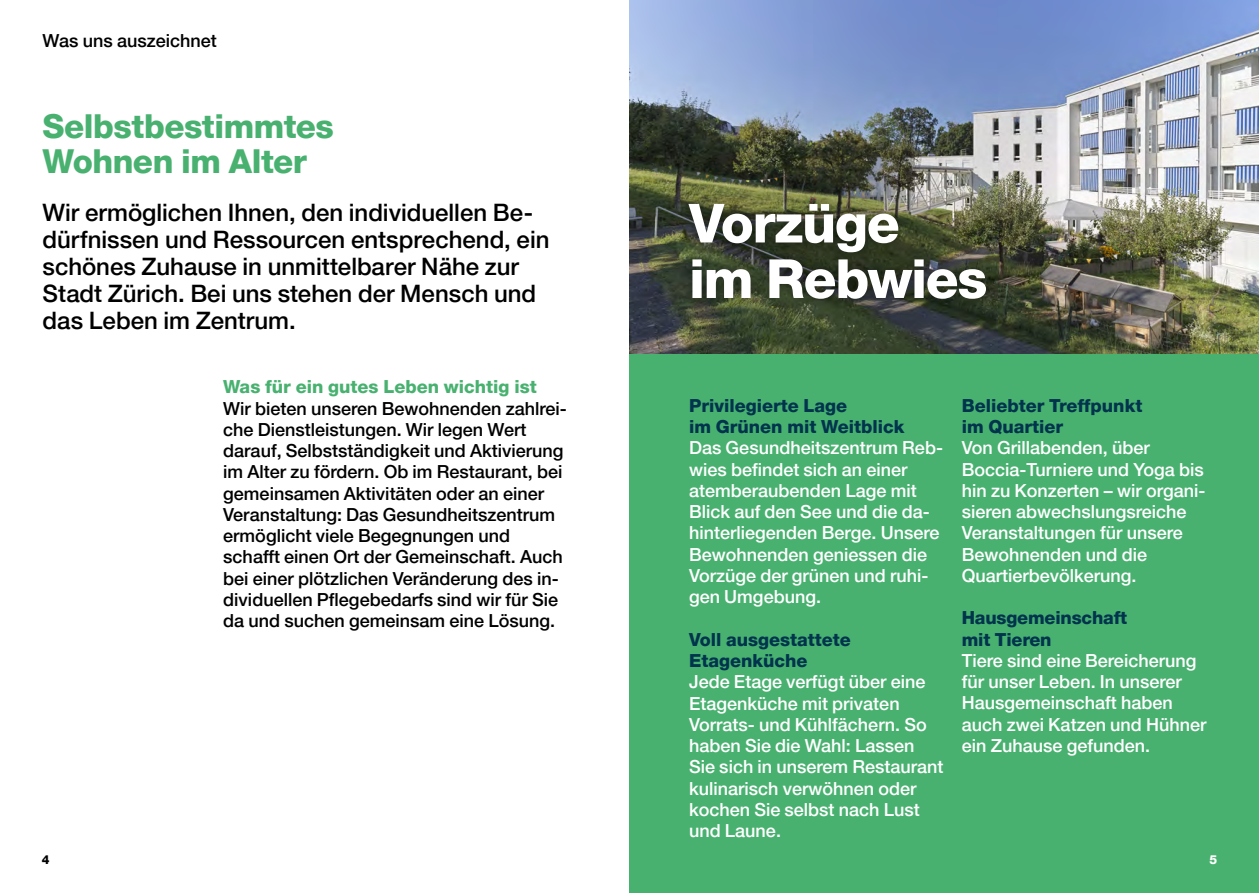
<style>
.page{position:relative;width:1259px;height:893px;background:#fff}
.page>*{position:absolute;margin:0;border:0;box-sizing:border-box;transform-origin:0 0}
.t1{font:800 54px/55.5px "Helvetica Neue LT Pro";letter-spacing:-.025em;color:#fff}
.t2{font:800 33px/35.2px "Helvetica Neue LT Pro";letter-spacing:-.015em;color:#49b170}
.t3{font:500 24px/27px "Helvetica Neue LT Pro";color:#000}
.t4{font:500 18px/21.3px "Helvetica Neue LT Pro";color:#fff}
.t5{font:500 18px/21.3px "Helvetica Neue LT Pro";color:#000}
.t6{font:800 18px/21.3px "Helvetica Neue LT Pro";color:#00344d}
.t7{font:800 18px "Helvetica Neue LT Pro";color:#49b170}
.t8{font:800 12.3px "Helvetica Neue LT Pro";color:#000}
.t9{font:800 12.3px "Helvetica Neue LT Pro";color:#fff}
</style>
<div class="page">
<div style="left:629px;top:0;width:630px;height:893px;background:#49b170"></div>
<img style="left:629px;top:0;width:630px;height:353px">
<div style="left:678px;top:192px;width:319px;height:118px;background:#000;opacity:.4"></div>
<p class="t5" style="left:43px;top:30px;width:176px">Was uns auszeichnet</p>
<h2 class="t2" style="left:43px;top:108px;width:293px">Selbstbestimmtes<br>Wohnen im Alter</h2>
<h3 class="t3" style="left:43px;top:199px;width:508px">Wir ermöglichen Ihnen, den individuellen Be&shy;dürfnissen und Ressourcen entsprechend, ein schönes Zuhause in unmittelbarer Nähe zur Stadt Zürich. Bei uns stehen der Mensch und das Leben im Zentrum.</h3>
<p class="t7" style="left:223px;top:376px;width:315px">Was für ein gutes Leben wichtig ist</p>
<p class="t5" style="left:223px;top:397px;width:345px">Wir bieten unseren Bewohnenden zahlrei&shy;che Dienstleistungen. Wir legen Wert darauf, Selbstständigkeit und Aktivierung im Alter zu fördern. Ob im Restaurant, bei gemeinsamen Aktivitäten oder an einer Veranstaltung: Das Gesundheitszentrum ermöglicht viele Begegnungen und schafft einen Ort der Gemeinschaft. Auch bei einer plötzlichen Veränderung des in&shy;dividuellen Pflegebedarfs sind wir für Sie da und suchen gemeinsam eine Lösung.</p>
<h1 class="t1" style="left:689px;top:195px;width:300px">Vorzüge<br>im Rebwies</h1>
<p class="t6" style="left:689px;top:395px;width:217px">Privilegierte Lage<br>im Grünen mit Weitblick</p>
<p class="t4" style="left:689px;top:437px;width:255px">Das Gesundheitszentrum Reb&shy;wies befindet sich an einer atemberaubenden Lage mit<br>Blick auf den See und die da&shy;hinterliegenden Berge. Unsere<br>Bewohnenden geniessen die<br>Vorzüge der grünen und ruhi&shy;gen Umgebung.</p>
<p class="t6" style="left:689px;top:629px;width:163px">Voll ausgestattete<br>Etagenküche</p>
<p class="t4" style="left:689px;top:671px;width:256px">Jede Etage verfügt über eine<br>Etagenküche mit privaten<br>Vorrats- und Kühlfächern. So haben Sie die Wahl: Lassen<br>Sie sich in unserem Restaurant kulinarisch verwöhnen oder kochen Sie selbst nach Lust und Laune.</p>
<p class="t6" style="left:961px;top:395px;width:182px">Beliebter Treffpunkt im Quartier</p>
<p class="t4" style="left:961px;top:437px;width:245px">Von Grillabenden, über<br>Boccia-Turniere und Yoga bis hin zu Konzerten – wir organi&shy;sieren abwechslungsreiche<br>Veranstaltungen für unsere<br>Bewohnenden und die<br>Quartierbevölkerung.</p>
<p class="t6" style="left:961px;top:607px;width:167px">Hausgemeinschaft mit Tieren</p>
<p class="t4" style="left:961px;top:650px;width:246px">Tiere sind eine Bereicherung für unser Leben. In unserer<br>Hausgemeinschaft haben auch zwei Katzen und Hühner ein Zuhause gefunden.</p>
<p class="t8" style="left:42px;top:852px;width:9px">4</p>
<p class="t9" style="left:1209px;top:852px;width:9px">5</p>
</div>
